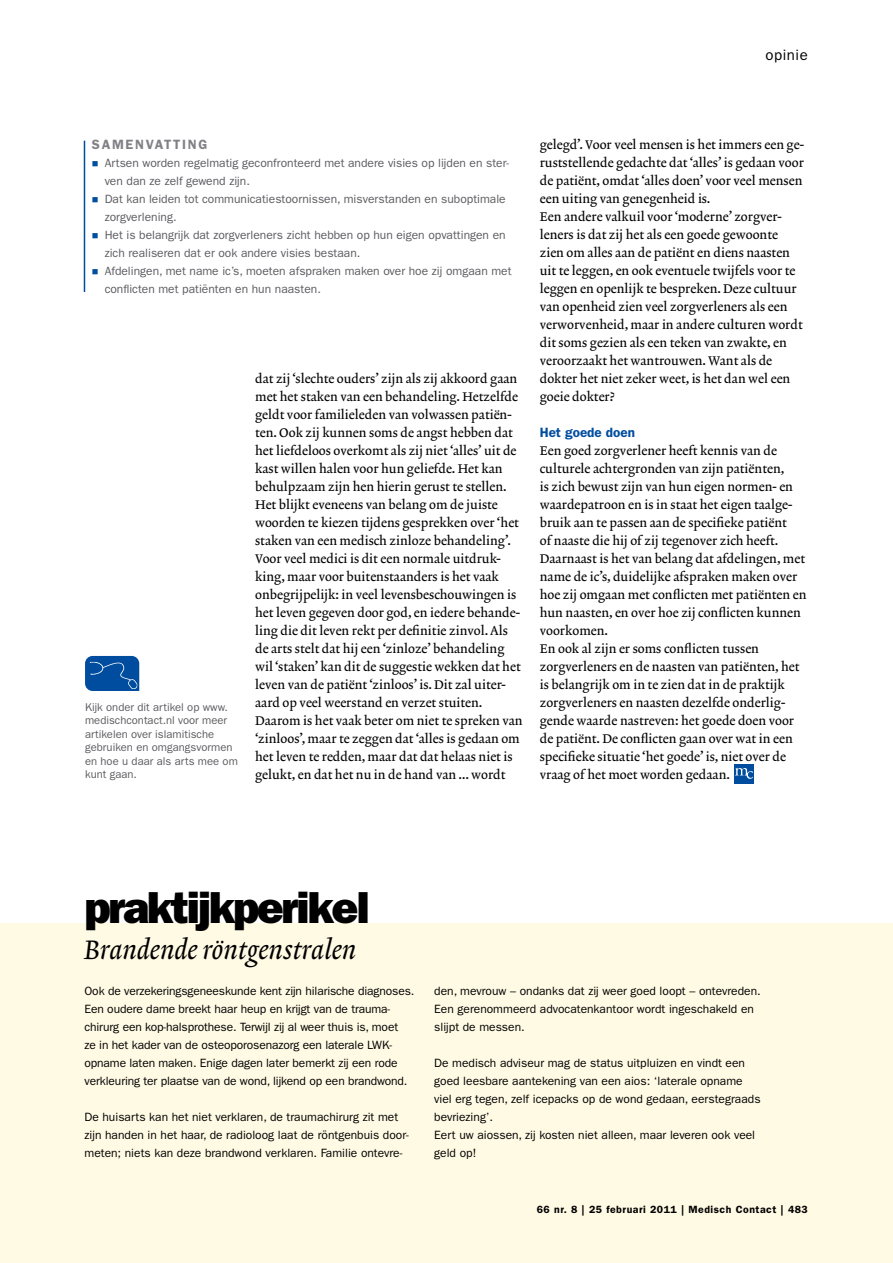
<style>
.page{position:relative;width:893px;height:1263px;background:#fff}
.page>*{position:absolute;margin:0;border:0;box-sizing:border-box;transform-origin:0 0}
.t1{font:45px "ITC Franklin Gothic Std Hvy";letter-spacing:-.05em;color:#000}
.t2{font:27px "Lexicon No 2 Italic A";color:#000}
.t3{font:15px "ITC Franklin Gothic Std";letter-spacing:.04em;color:#000}
.t4{font:600 13.5px "ITC Franklin Gothic Std";color:#818084}
.t5{font:600 13.5px "ITC Franklin Gothic Std";color:#004d9f}
.t6{font:12.75px/18px "Lexicon No 2 Roman A";color:#000}
.t7{font:12px/18px "ITC Franklin Gothic Std";color:#000}
.t8{font:12px/18px "ITC Franklin Gothic Std";color:#5c5b60}
.t9{font:11.25px/13.5px "ITC Franklin Gothic Std";color:#5c5b60}
.t10{font:600 10.5px "ITC Franklin Gothic Std";letter-spacing:.05em;color:#000}
.s1{color:#004d9f}
</style>
<div class="page">
<div style="left:85px;top:656px;width:54px;height:35px;background:#004d9f;border-radius:7px"></div>
<svg style="left:90px;top:662px;width:48px;height:27px"></svg>
<hr style="left:84px;top:141px;width:1px;height:151px;background:#004d9f">
<div style="left:735px;top:764px;width:19px;height:19px;background:#004d9f"></div>
<svg style="left:735px;top:768px;width:18px;height:11px"></svg>
<div style="left:0;top:924px;width:893px;height:339px;background:#fffae4"></div>
<p class="t3" style="left:765px;top:46px;width:44px">opinie</p>
<p class="t4" style="left:92px;top:136px;width:116px">Sam envatting</p>
<p class="t8" style="left:105px;top:154px;width:406px;text-indent:-13px"><span class="s1">■</span> Artsen worden regelmatig geconfronteerd met andere visies op lijden en ster&shy;ven dan ze zelf gewend zijn.</p>
<p class="t8" style="left:105px;top:190px;width:403px;text-indent:-13px"><span class="s1">■</span> Dat kan leiden tot communicatiestoornissen, misverstanden en suboptimale zorgverlening.</p>
<p class="t8" style="left:105px;top:226px;width:402px;text-indent:-13px"><span class="s1">■</span> Het is belangrijk dat zorgverleners zicht hebben op hun eigen opvattingen en zich realiseren dat er ook andere visies bestaan.</p>
<p class="t8" style="left:105px;top:262px;width:408px;text-indent:-13px"><span class="s1">■</span> Afdelingen, met name ic’s, moeten afspraken maken over hoe zij omgaan met conflicten met patiënten en hun naasten.</p>
<p class="t9" style="left:85px;top:700px;width:154px">Kijk onder dit artikel op www. medischcontact.nl voor meer artikelen over islamitische gebruiken en omgangsvormen en hoe u daar als arts mee om kunt gaan.</p>
<p class="t6" style="left:255px;top:370px;width:269px">dat zij ‘slechte ouders’ zijn als zij akkoord gaan met het staken van een behandeling. Hetzelfde geldt voor familieleden van volwassen patiën&shy;ten. Ook zij kunnen soms de angst hebben dat het liefdeloos overkomt als zij niet ‘alles’ uit de kast willen halen voor hun geliefde. Het kan behulpzaam zijn hen hierin gerust te stellen.<br>Het blijkt eveneens van belang om de juiste woorden te kiezen tijdens gesprekken over ‘het staken van een medisch zinloze behandeling’.<br>Voor veel medici is dit een normale uitdruk&shy;king, maar voor buitenstaanders is het vaak onbegrijpelijk: in veel levensbeschouwingen is het leven gegeven door god, en iedere behande&shy;ling die dit leven rekt per definitie zinvol. Als de arts stelt dat hij een ‘zinloze’ behandeling wil ‘staken’ kan dit de suggestie wekken dat het leven van de patiënt ‘zinloos’ is. Dit zal uiter&shy;aard op veel weerstand en verzet stuiten.<br>Daarom is het vaak beter om niet te spreken van ‘zinloos’, maar te zeggen dat ‘alles is gedaan om het leven te redden, maar dat dat helaas niet is gelukt, en dat het nu in de hand van … wordt</p>
<p class="t6" style="left:540px;top:136px;width:266px">gelegd’. Voor veel mensen is het immers een ge&shy;ruststellende gedachte dat ‘alles’ is gedaan voor de patiënt, omdat ‘alles doen’ voor veel mensen een uiting van genegenheid is.<br>Een andere valkuil voor ‘moderne’ zorgver&shy;leners is dat zij het als een goede gewoonte zien om alles aan de patiënt en diens naasten uit te leggen, en ook eventuele twijfels voor te leggen en openlijk te bespreken. Deze cultuur van openheid zien veel zorgverleners als een verworvenheid, maar in andere culturen wordt dit soms gezien als een teken van zwakte, en veroorzaakt het wantrouwen. Want als de dokter het niet zeker weet, is het dan wel een goeie dokter?</p>
<p class="t5" style="left:540px;top:424px;width:97px">Het goede doen</p>
<p class="t6" style="left:540px;top:442px;width:268px">Een goed zorgverlener heeft kennis van de culturele achtergronden van zijn patiënten,<br>is zich bewust zijn van hun eigen normen- en waardepatroon en is in staat het eigen taalge&shy;bruik aan te passen aan de specifieke patiënt<br>of naaste die hij of zij tegenover zich heeft.<br>Daarnaast is het van belang dat afdelingen, met name de ic’s, duidelijke afspraken maken over hoe zij omgaan met conflicten met patiënten en hun naasten, en over hoe zij conflicten kunnen voorkomen.<br>En ook al zijn er soms conflicten tussen zorgverleners en de naasten van patiënten, het is belangrijk om in te zien dat in de praktijk zorgverleners en naasten dezelfde onderlig&shy;gende waarde nastreven: het goede doen voor de patiënt. De conflicten gaan over wat in een specifieke situatie ‘het goede’ is, niet over de vraag of het moet worden gedaan.</p>
<h1 class="t1" style="left:85px;top:881px;width:287px">praktijkperikel</h1>
<h2 class="t2" style="left:85px;top:933px;width:273px">Brandende röntgenstralen</h2>
<p class="t7" style="left:85px;top:982px;width:331px">Ook de verzekeringsgeneeskunde kent zijn hilarische diagnoses.<br>Een oudere dame breekt haar heup en krijgt van de trauma&shy;chirurg een kop-halsprothese. Terwijl zij al weer thuis is, moet<br>ze in het kader van de osteoporosenazorg een laterale LWK&shy;opname laten maken. Enige dagen later bemerkt zij een rode verkleuring ter plaatse van de wond, lijkend op een brandwond.</p>
<p class="t7" style="left:85px;top:1108px;width:326px">De huisarts kan het niet verklaren, de traumachirurg zit met zijn handen in het haar, de radioloog laat de röntgenbuis door&shy;meten; niets kan deze brandwond verklaren. Familie ontevre-</p>
<p class="t7" style="left:434px;top:982px;width:328px">den, mevrouw – ondanks dat zij weer goed loopt – ontevreden.<br>Een gerenommeerd advocatenkantoor wordt ingeschakeld en slijpt de messen.</p>
<p class="t7" style="left:434px;top:1054px;width:328px">De medisch adviseur mag de status uitpluizen en vindt een goed leesbare aantekening van een aios: ‘laterale opname viel erg tegen, zelf icepacks op de wond gedaan, eerstegraads bevriezing’.<br>Eert uw aiossen, zij kosten niet alleen, maar leveren ook veel geld op!</p>
<p class="t10" style="left:537px;top:1203px;width:273px">66 nr. 8 | 25 februari 2011 | Medisch Contact | 483</p>
</div>
